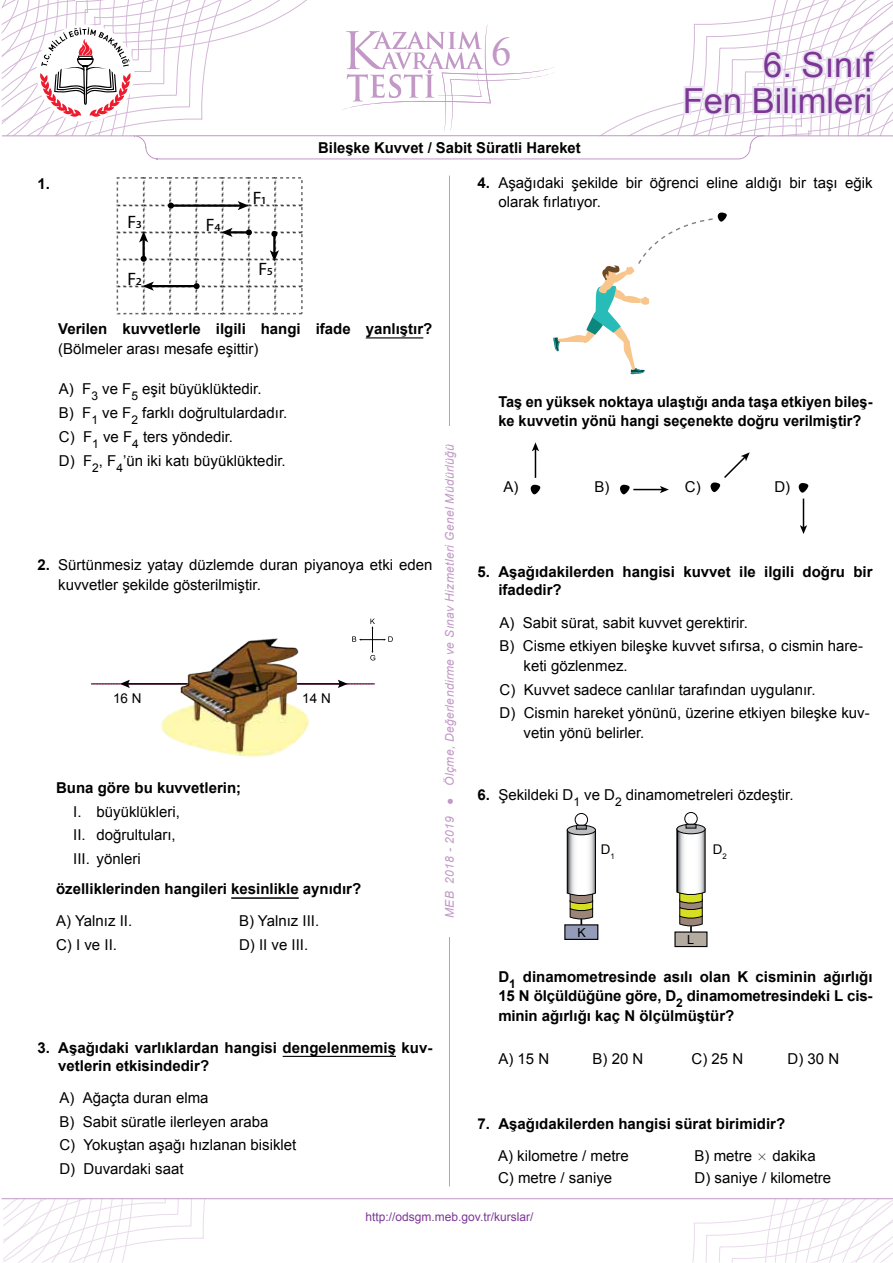
<style>
.page{position:relative;width:893px;height:1263px;background:#fff}
.page>*{position:absolute;margin:0;border:0;box-sizing:border-box;transform-origin:0 0}
.t1{font:40.5px "Times New Roman";color:#c198c6}
.t2{font:34.5px/36px "Arial";color:#7c3795;text-align:right}
.t3{font:18px "Myriad Pro";color:#000}
.t4{font:15px/23.7px "Arial";color:#000}
.t5{font:700 15px/19.5px "Arial";color:#000}
.t6{font:13.5px "Arial";color:#000}
.t7{font:13.35px "Arial";color:#000}
.t8{font:12.6px "Arial";color:#000}
.t9{font:italic 12px "Arial";letter-spacing:.03em;color:#c198c6}
.t10{font:12px "Arial";color:#7c3795}
.s1{font-weight:700}
.s2{font-family:"M Ma Binary";font-size:12px}
</style>
<div class="page">
<svg style="left:551px;top:1199px;width:342px;height:63px"></svg>
<svg style="left:3px;top:1199px;width:344px;height:63px"></svg>
<hr style="left:2px;top:1198px;width:891px;height:1px;background:#c198c6">
<svg style="left:2px;top:0;width:891px;height:159px"></svg>
<div style="left:865px;top:86px;width:7px;height:8px;border:4px solid #eae3f1"></div>
<div style="left:865px;top:93px;width:7px;height:22px;border:4px solid #eae3f1"></div>
<hr style="left:449px;top:176px;width:1px;height:1010px;background:#c198c6">
<div style="left:440px;top:426px;width:19px;height:510px;background:#fff"></div>
<hr style="left:366px;top:337px;width:57px;height:1px;background:#000">
<hr style="left:231px;top:897px;width:68px;height:2px;background:#000">
<hr style="left:283px;top:1056px;width:113px;height:1px;background:#000">
<hr style="left:151px;top:285px;width:46px;height:2px;background:#000">
<svg style="left:143px;top:282px;width:11px;height:9px"></svg>
<svg style="left:194px;top:283px;width:6px;height:6px"></svg>
<hr style="left:170px;top:204px;width:71px;height:3px;background:#000">
<svg style="left:238px;top:201px;width:11px;height:9px"></svg>
<svg style="left:168px;top:203px;width:6px;height:6px"></svg>
<svg style="left:270px;top:231px;width:9px;height:30px"></svg>
<svg style="left:221px;top:228px;width:31px;height:9px"></svg>
<hr style="left:142px;top:239px;width:3px;height:18px;background:#000">
<svg style="left:139px;top:231px;width:9px;height:11px"></svg>
<svg style="left:141px;top:256px;width:6px;height:6px"></svg>
<svg style="left:352px;top:619px;width:41px;height:41px"></svg>
<hr style="left:127px;top:683px;width:65px;height:2px;background:#000">
<svg style="left:91px;top:680px;width:39px;height:8px"></svg>
<hr style="left:296px;top:683px;width:45px;height:2px;background:#000">
<svg style="left:338px;top:680px;width:37px;height:8px"></svg>
<img style="left:158px;top:638px;width:154px;height:119px">
<svg style="left:553px;top:213px;width:174px;height:161px"></svg>
<svg style="left:800px;top:499px;width:7px;height:35px"></svg>
<svg style="left:532px;top:442px;width:7px;height:36px"></svg>
<svg style="left:531px;top:485px;width:9px;height:9px"></svg>
<svg style="left:620px;top:485px;width:49px;height:9px"></svg>
<svg style="left:711px;top:452px;width:39px;height:40px"></svg>
<svg style="left:799px;top:483px;width:9px;height:10px"></svg>
<div style="left:570px;top:906px;width:23px;height:14px;background:#9b8579;border-radius:3px"></div>
<div style="left:570px;top:906px;width:23px;height:14px;border:1px solid #000;border-radius:3px"></div>
<svg style="left:566px;top:827px;width:30px;height:84px"></svg>
<svg style="left:567px;top:825px;width:28px;height:10px"></svg>
<div style="left:567px;top:825px;width:29px;height:10px;border:1px solid #000;border-radius:50%"></div>
<div style="left:575px;top:813px;width:13px;height:13px;border:1px solid #000;border-radius:50%"></div>
<div style="left:576px;top:825px;width:11px;height:4px;border:1px solid #000"></div>
<div style="left:565px;top:925px;width:33px;height:14px;background:#939cb9"></div>
<div style="left:564px;top:924px;width:34px;height:16px;border:1px solid #000"></div>
<div style="left:675px;top:932px;width:32px;height:14px;background:#b4aba1"></div>
<div style="left:674px;top:931px;width:33px;height:16px;border:1px solid #000"></div>
<div style="left:676px;top:824px;width:29px;height:10px;border:1px solid #000;border-radius:50%"></div>
<div style="left:684px;top:812px;width:14px;height:13px;border:1px solid #000;border-radius:50%"></div>
<div style="left:685px;top:824px;width:11px;height:4px;border:1px solid #000"></div>
<svg style="left:580px;top:919px;width:2px;height:6px"></svg>
<svg style="left:676px;top:826px;width:30px;height:106px"></svg>
<p class="t5" style="left:37px;top:175px;width:14px">1.</p>
<p class="t3" style="left:128px;top:211px;width:16px">F3</p>
<p class="t3" style="left:206px;top:213px;width:17px">F4</p>
<p class="t3" style="left:127px;top:267px;width:16px">F2</p>
<p class="t3" style="left:253px;top:186px;width:15px">F1</p>
<p class="t3" style="left:258px;top:258px;width:16px">F5</p>
<h1 class="t1" style="left:491px;top:24px;width:22px">6</h1>
<p class="t5" style="left:318px;top:138px;width:264px">Bileşke Kuvvet / Sabit Süratli Hareket</p>
<h2 class="t2" style="left:683px;top:47px;width:191px">6. Sınıf<br>Fen Bilimleri</h2>
<p class="t4" style="left:498px;top:173px;width:376px;line-height:19.5px;text-indent:-21px"><span class="s1">4.</span> Aşağıdaki şekilde bir öğrenci eline aldığı bir taşı eğik olarak fırlatıyor.</p>
<p class="t5" style="left:58px;top:320px;width:376px">Verilen kuvvetlerle ilgili hangi ifade yanlıştır?</p>
<p class="t4" style="left:58px;top:337px;width:202px">(Bölmeler arası mesafe eşittir)</p>
<p class="t4" style="left:59px;top:377px;width:230px">A) F<sub>3</sub> ve F<sub>5</sub> eşit büyüklüktedir.<br>B) F<sub>1</sub> ve F<sub>2</sub> farklı doğrultulardadır.<br>C) F<sub>1</sub> ve F<sub>4</sub> ters yöndedir.<br>D) F<sub>2</sub>, F<sub>4</sub>’ün iki katı büyüklüktedir.</p>
<p class="t4" style="left:58px;top:555px;width:376px;line-height:19.5px;text-indent:-21px"><span class="s1">2.</span> Sürtünmesiz yatay düzlemde duran piyanoya etki eden kuvvetler şekilde gösterilmiştir.</p>
<p class="t6" style="left:113px;top:689px;width:30px">16 N</p>
<p class="t6" style="left:302px;top:689px;width:30px">14 N</p>
<p class="t5" style="left:56px;top:778px;width:187px">Buna göre bu kuvvetlerin;</p>
<p class="t4" style="left:73px;top:799px;width:108px">I. büyüklükleri,<br>II. doğrultuları,<br>III. yönleri</p>
<p class="t5" style="left:56px;top:879px;width:307px">özelliklerinden hangileri kesinlikle aynıdır?</p>
<p class="t4" style="left:56px;top:909px;width:78px">A) Yalnız II.</p>
<p class="t4" style="left:239px;top:909px;width:82px">B) Yalnız III.</p>
<p class="t4" style="left:56px;top:932px;width:62px">C) I ve II.</p>
<p class="t4" style="left:239px;top:932px;width:71px">D) II ve III.</p>
<p class="t9" style="left:442px;top:918px;width:476px;rotate:-90deg">MEB 2018 - 2019 ● Ölçme, Değerlendirme ve Sınav Hizmetleri Genel Müdürlüğü</p>
<p class="t5" style="left:58px;top:1039px;width:376px;line-height:18px;text-indent:-21px">3. Aşağıdaki varlıklardan hangisi dengelenmemiş kuv&shy;vetlerin etkisindedir?</p>
<p class="t4" style="left:59px;top:1086px;width:239px">A) Ağaçta duran elma<br>B) Sabit süratle ilerleyen araba<br>C) Yokuştan aşağı hızlanan bisiklet<br>D) Duvardaki saat</p>
<p class="t5" style="left:498px;top:392px;width:376px">Taş en yüksek noktaya ulaştığı anda taşa etkiyen bileş&shy;ke kuvvetin yönü hangi seçenekte doğru verilmiştir?</p>
<p class="t4" style="left:503px;top:475px;width:16px">A)</p>
<p class="t4" style="left:594px;top:475px;width:16px">B)</p>
<p class="t4" style="left:685px;top:475px;width:17px">C)</p>
<p class="t4" style="left:774px;top:475px;width:17px">D)</p>
<p class="t5" style="left:498px;top:564px;width:376px;line-height:18px;text-indent:-21px">5. Aşağıdakilerden hangisi kuvvet ile ilgili doğru bir ifadedir?</p>
<p class="t4" style="left:499px;top:611px;width:365px">A) Sabit sürat, sabit kuvvet gerektirir.<br>B) Cisme etkiyen bileşke kuvvet sıfırsa, o cismin hare-</p>
<p class="t4" style="left:499px;top:654px;width:372px;text-indent:24px">keti gözlenmez.<br>C) Kuvvet sadece canlılar tarafından uygulanır.<br>D) Cismin hareket yönünü, üzerine etkiyen bileşke kuv-</p>
<p class="t4" style="left:523px;top:721px;width:122px">vetin yönü belirler.</p>
<p class="t4" style="left:478px;top:783px;width:317px"><span class="s1">6.</span> Şekildeki D<sub>1</sub> ve D<sub>2</sub> dinamometreleri özdeştir.</p>
<p class="t7" style="left:601px;top:841px;width:16px">D<sub>1</sub></p>
<p class="t7" style="left:713px;top:841px;width:16px">D<sub>2</sub></p>
<p class="t8" style="left:577px;top:924px;width:10px">K</p>
<p class="t8" style="left:687px;top:931px;width:8px">L</p>
<p class="t5" style="left:498px;top:967px;width:376px;text-align:justify">D<sub>1</sub> dinamometresinde asılı olan K cisminin ağırlığı 15 N ölçüldüğüne göre, D<sub>2</sub> dinamometresindeki L cis&shy;minin ağırlığı kaç N ölçülmüştür?</p>
<p class="t4" style="left:498px;top:1047px;width:52px">A) 15 N</p>
<p class="t4" style="left:592px;top:1047px;width:52px">B) 20 N</p>
<p class="t4" style="left:691px;top:1047px;width:53px">C) 25 N</p>
<p class="t4" style="left:787px;top:1047px;width:53px">D) 30 N</p>
<p class="t5" style="left:478px;top:1114px;width:309px">7. Aşağıdakilerden hangisi sürat birimidir?</p>
<p class="t4" style="left:498px;top:1144px;width:132px">A) kilometre / metre</p>
<p class="t4" style="left:694px;top:1144px;width:123px">B) metre <span class="s2">#</span> dakika</p>
<p class="t4" style="left:498px;top:1166px;width:116px">C) metre / saniye</p>
<p class="t4" style="left:694px;top:1166px;width:138px">D) saniye / kilometre</p>
<p class="t10" style="left:366px;top:1208px;width:169px">http://odsgm.meb.gov.tr/kurslar/</p>
</div>
